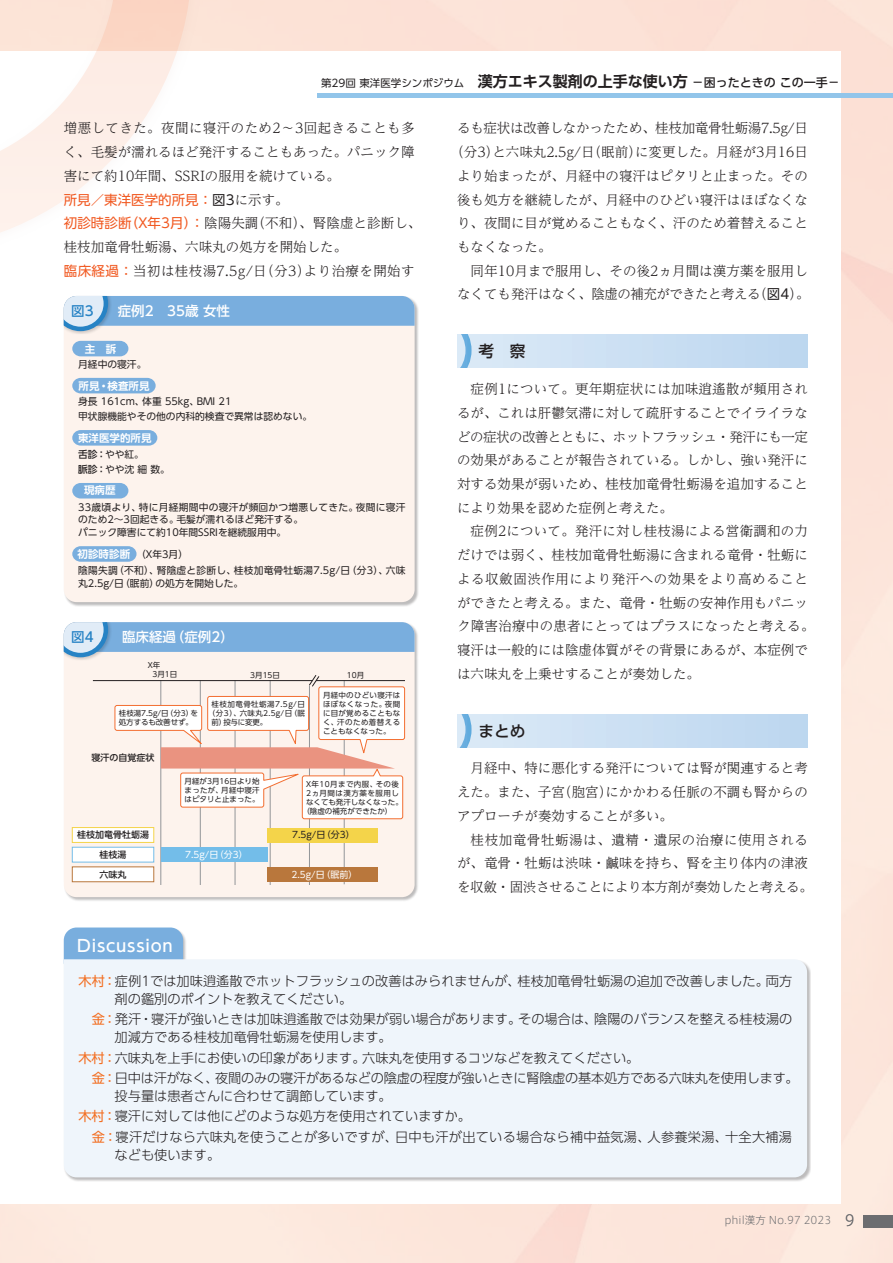
<style>
.page{position:relative;width:893px;height:1263px;background:#fff}
.page>*{position:absolute;margin:0;border:0;box-sizing:border-box;transform-origin:0 0}
.t1{font:500 16.5px "UD Shin Go Pr 6";letter-spacing:.05em;color:#fff}
.t2{font:500 15.75px "UD Shin Go Pr 6";color:#231f20}
.t3{font:300 13.5px/23.7px "UD Reimin Pr 6";color:#231f20;text-align:justify}
.t4{font:300 13.5px "UD Reimin Pr 6";letter-spacing:-.02em;color:#231f20}
.t5{font:300 13.5px "UD Reimin Pr 6";letter-spacing:-.04em;color:#231f20}
.t6{font:500 13.5px "UD Shin Go Pr 6";color:#fff}
.t7{font:13.5px "UD Shin Go Pr 6";color:#f15921}
.t8{font:500 13.5px "UD Shin Go Pr 6";color:#2783c5}
.t9{font:300 13.2px/18px "UD Shin Go Pr 6";color:#231f20}
.t10{font:300 13.2px/20.2px "UD Shin Go Pr 6";letter-spacing:-.02em;color:#231f20}
.t11{font:10.5px "UD Shin Go Pr 6";color:#231f20}
.t12{font:700 10.5px "UD Shin Go Pr 6 De";color:#fff}
.t13{font:300 10.5px "Axis Std";color:#6c6d70}
.t14{font:9.75px/15px "UD Shin Go Pr 6";color:#231f20}
.t15{font:9.75px/15.9px "UD Shin Go Pr 6";letter-spacing:.02em;color:#231f20}
.t16{font:500 9px/19.5px "UD Shin Go Pr 6";color:#231f20}
.t17{font:9px "UD Shin Go Pr 6";color:#fff}
.t18{font:9px "UD Shin Go Pr 6";color:#231f20}
.t19{font:7.5px/9px "UD Shin Go Pr 6";letter-spacing:.03em;color:#231f20;text-align:justify}
.t20{font:7.5px/9px "UD Shin Go Pr 6";letter-spacing:-.015em;color:#231f20}
.t21{font:7.5px "UD Shin Go Pr 6";letter-spacing:.06em;color:#231f20}
.t22{font:7.5px "UD Shin Go Pr 6";letter-spacing:.055em;color:#231f20}
.t23{font:7.5px "UD Shin Go Pr 6";letter-spacing:-.01em;color:#231f20}
.t24{font:7.5px "UD Shin Go Pr 6";letter-spacing:.065em;color:#231f20}
.t25{font:7.5px "UD Shin Go Pr 6";color:#231f20}
.s1{font-family:"UD Shin Go Pr 6 De";font-weight:700;font-size:15px}
.s2{font-weight:500;font-size:12px}
.s3{color:#231f20}
.s4{font-family:"UD Reimin Pr 6";font-weight:300;color:#231f20}
.s5{font-family:"UD Shin Go Pr 6";font-weight:400;color:#f15921}
.s6{font-weight:500}
.s7{font-family:"UD Shin Go Pr 6 De";font-weight:700;font-size:10.5px;color:#fff}
.s8{font-family:"UD Shin Go Pr 6";font-weight:400}
.s9{font-weight:400;color:#f36e21}
.s10{font-size:15px}
</style>
<div class="page">
<svg style="left:0;top:0;width:192px;height:233px"></svg>
<hr style="left:317px;top:94px;width:576px;height:4px;background:#92c5ea">
<div style="left:863px;top:1215px;width:30px;height:13px;background:#6c6d70"></div>
<div style="left:457px;top:335px;width:351px;height:33px;background:linear-gradient(to right,#dbe9f7,#bcd6ef)"></div>
<svg style="left:457px;top:335px;width:14px;height:33px"></svg>
<div style="left:457px;top:714px;width:351px;height:33px;background:linear-gradient(to right,#dbe9f7,#bcd6ef)"></div>
<svg style="left:457px;top:714px;width:14px;height:33px"></svg>
<div style="left:64px;top:927px;width:747px;height:255px;background:#231f20;opacity:.3"></div>
<div style="left:64px;top:927px;width:119px;height:32px;background:#79aede"></div>
<div style="left:64px;top:959px;width:743px;height:218px;background:#eff5fb"></div>
<div style="left:64px;top:296px;width:355px;height:310px;background:#231f20;opacity:.3"></div>
<div style="left:64px;top:296px;width:351px;height:306px;background:#fdf3ed;border-radius:13px"></div>
<img style="left:69px;top:331px;width:25px;height:3px">
<svg style="left:64px;top:296px;width:351px;height:35px"></svg>
<svg style="left:72px;top:341px;width:56px;height:15px"></svg>
<svg style="left:72px;top:378px;width:84px;height:15px"></svg>
<svg style="left:72px;top:430px;width:85px;height:16px"></svg>
<svg style="left:72px;top:483px;width:56px;height:15px"></svg>
<svg style="left:72px;top:546px;width:65px;height:16px"></svg>
<div style="left:64px;top:622px;width:355px;height:279px;background:#231f20;opacity:.3"></div>
<div style="left:64px;top:622px;width:351px;height:275px;background:#fdf3ed;border-radius:13px"></div>
<img style="left:69px;top:657px;width:25px;height:3px">
<svg style="left:64px;top:622px;width:351px;height:35px"></svg>
<hr style="left:200px;top:680px;width:1px;height:205px;background:#939598">
<hr style="left:235px;top:680px;width:1px;height:205px;background:#939598">
<hr style="left:270px;top:680px;width:1px;height:205px;background:#939598">
<hr style="left:309px;top:685px;width:1px;height:200px;background:#939598">
<hr style="left:344px;top:681px;width:1px;height:203px;background:#939598">
<div style="left:72px;top:827px;width:82px;height:15px;background:#fff"></div>
<div style="left:72px;top:827px;width:82px;height:16px;border:1px solid #f4d44a"></div>
<hr style="left:161px;top:680px;width:1px;height:205px;background:#939598">
<div style="left:161px;top:847px;width:106px;height:15px;background:#73bde9"></div>
<div style="left:72px;top:847px;width:82px;height:15px;background:#fff"></div>
<div style="left:72px;top:847px;width:82px;height:15px;border:1px solid #73bde9"></div>
<div style="left:72px;top:867px;width:82px;height:15px;background:#fff"></div>
<div style="left:72px;top:866px;width:82px;height:16px;border:1px solid #b9773c"></div>
<div style="left:267px;top:867px;width:111px;height:15px;background:#b9773c"></div>
<div style="left:267px;top:827px;width:111px;height:15px;background:#f4d44a"></div>
<hr style="left:93px;top:680px;width:219px;height:1px;background:#231f20">
<svg style="left:114px;top:675px;width:291px;height:144px"></svg>
<p class="t11" style="left:321px;top:75px;width:520px">第29回 東洋医学シンポジウム <span class="s1">漢方エキス製剤の上手な使い方</span> <span class="s2">－困ったときの この一手－</span></p>
<p class="t3" style="left:64px;top:116px;width:352px">増悪してきた。夜間に寝汗のため2～3回起きることも多く、毛髪が濡れるほど発汗することもあった。パニック障害にて約10年間、SSRIの服用を続けている。</p>
<p class="t7" style="left:64px;top:188px;width:226px">所見／東洋医学的所見：<span class="s3">図3</span><span class="s4">に示す。</span></p>
<p class="t3" style="left:64px;top:211px;width:359px;text-align:left"><span class="s5">初診時診断（X年3月）：</span>陰陽失調（不和）、腎陰虚と診断し、桂枝加竜骨牡蛎湯、六味丸の処方を開始した。<br><span class="s5">臨床経過：</span>当初は桂枝湯7.5g/日（分3）より治療を開始す</p>
<p class="t8" style="left:71px;top:299px;width:24px">図3</p>
<p class="t6" style="left:118px;top:300px;width:114px">症例2　35歳 女性</p>
<p class="t12" style="left:85px;top:340px;width:33px">主　訴</p>
<p class="t14" style="left:78px;top:357px;width:70px">月経中の寝汗。</p>
<p class="t12" style="left:79px;top:377px;width:72px">所見・検査所見</p>
<p class="t14" style="left:78px;top:394px;width:235px">身長 161cm、体重 55kg、BMI 21<br>甲状腺機能やその他の内科的検査で異常は認めない。</p>
<p class="t12" style="left:78px;top:429px;width:75px">東洋医学的所見</p>
<p class="t14" style="left:78px;top:446px;width:93px"><span class="s6">舌診：</span>やや紅。<br><span class="s6">脈診：</span>やや沈 細 数。</p>
<p class="t12" style="left:84px;top:482px;width:33px">現病歴</p>
<p class="t14" style="left:78px;top:500px;width:329px;line-height:12.8px">33歳頃より、特に月経期間中の寝汗が頻回かつ増悪してきた。夜間に寝汗のため2～3回起きる。毛髪が濡れるほど発汗する。<br>パニック障害にて約10年間SSRIを継続服用中。</p>
<p class="t15" style="left:78px;top:546px;width:329px"><span class="s7">初診時診断</span> （X年3月）<br>陰陽失調（不和）、腎陰虚と診断し、桂枝加竜骨牡蛎湯7.5g/日（分3）、六味</p>
<p class="t14" style="left:78px;top:575px;width:167px">丸2.5g/日（眠前）の処方を開始した。</p>
<p class="t8" style="left:71px;top:626px;width:24px">図4</p>
<p class="t6" style="left:122px;top:626px;width:113px">臨床経過（症例2）</p>
<p class="t19" style="left:152px;top:670px;width:26px">3月1日</p>
<p class="t19" style="left:347px;top:670px;width:19px">10月</p>
<p class="t19" style="left:148px;top:660px;width:14px">X年</p>
<p class="t19" style="left:250px;top:670px;width:31px">3月15日</p>
<p class="t20" style="left:119px;top:709px;width:81px">桂枝湯7.5g/日（分3）を処方するも改善せず。</p>
<p class="t16" style="left:92px;top:748px;width:64px">寝汗の自覚症状</p>
<p class="t21" style="left:212px;top:698px;width:95px">桂枝加竜骨牡蛎湯7.5g/日</p>
<p class="t19" style="left:208px;top:709px;width:99px">（分3）、六味丸2.5g/日（眠</p>
<p class="t19" style="left:212px;top:718px;width:57px">前）投与に変更。</p>
<p class="t19" style="left:323px;top:690px;width:79px">月経中のひどい寝汗はほぼなくなった。夜間に目が覚めることもなく、汗のため着替えることもなくなった。</p>
<p class="t16" style="left:77px;top:825px;width:73px">桂枝加竜骨牡蛎湯</p>
<p class="t16" style="left:100px;top:845px;width:28px">桂枝湯六味丸</p>
<p class="t19" style="left:185px;top:776px;width:77px">月経が3月16日より始まったが、月経中寝汗はピタリと止まった。</p>
<p class="t22" style="left:306px;top:778px;width:94px">X年10月まで内服、その後</p>
<p class="t24" style="left:306px;top:787px;width:94px">2ヵ月間は漢方薬を服用し</p>
<p class="t23" style="left:306px;top:796px;width:98px">なくても発汗しなくなった。</p>
<p class="t25" style="left:302px;top:805px;width:92px">（陰虚の補充ができたか）</p>
<p class="t17" style="left:185px;top:848px;width:64px">7.5g/日（分3）</p>
<p class="t18" style="left:292px;top:827px;width:64px">7.5g/日（分3）</p>
<p class="t17" style="left:292px;top:867px;width:67px">2.5g/日（眠前）</p>
<p class="t4" style="left:457px;top:117px;width:352px">るも症状は改善しなかったため、桂枝加竜骨牡蛎湯7.5g/日</p>
<p class="t3" style="left:450px;top:140px;width:359px">（分3）と六味丸2.5g/日（眠前）に変更した。月経が3月16日</p>
<p class="t3" style="left:457px;top:163px;width:352px">より始まったが、月経中の寝汗はピタリと止まった。その</p>
<p class="t3" style="left:457px;top:187px;width:352px">後も処方を継続したが、月経中のひどい寝汗はほぼなくな</p>
<p class="t3" style="left:457px;top:211px;width:352px">り、夜間に目が覚めることもなく、汗のため着替えること</p>
<p class="t3" style="left:457px;top:235px;width:96px">もなくなった。</p>
<p class="t3" style="left:471px;top:258px;width:339px">同年10月まで服用し、その後2ヵ月間は漢方薬を服用し</p>
<p class="t5" style="left:457px;top:283px;width:354px">なくても発汗はなく、陰虚の補充ができたと考える（<span class="s8">図4</span>）。</p>
<p class="t2" style="left:478px;top:339px;width:49px">考　察</p>
<p class="t3" style="left:457px;top:377px;width:352px;text-indent:14px">症例1について。更年期症状には加味逍遙散が頻用されるが、これは肝鬱気滞に対して疏肝することでイライラなどの症状の改善とともに、ホットフラッシュ・発汗にも一定の効果があることが報告されている。しかし、強い発汗に対する効果が弱いため、桂枝加竜骨牡蛎湯を追加することにより効果を認めた症例と考えた。</p>
<p class="t3" style="left:457px;top:519px;width:359px;text-align:left;text-indent:14px">症例2について。発汗に対し桂枝湯による営衛調和の力だけでは弱く、桂枝加竜骨牡蛎湯に含まれる竜骨・牡蛎による収斂固渋作用により発汗への効果をより高めることができたと考える。また、竜骨・牡蛎の安神作用もパニック障害治療中の患者にとってはプラスになったと考える。寝汗は一般的には陰虚体質がその背景にあるが、本症例では六味丸を上乗せすることが奏効した。</p>
<p class="t2" style="left:478px;top:718px;width:49px">まとめ</p>
<p class="t3" style="left:457px;top:756px;width:352px;text-indent:14px">月経中、特に悪化する発汗については腎が関連すると考えた。また、子宮（胞宮）にかかわる任脈の不調も腎からのアプローチが奏効することが多い。</p>
<p class="t3" style="left:457px;top:827px;width:357px;text-align:left;text-indent:14px">桂枝加竜骨牡蛎湯は、遺精・遺尿の治療に使用されるが、竜骨・牡蛎は渋味・鹹味を持ち、腎を主り体内の津液を収斂・固渋させることにより本方剤が奏効したと考える。</p>
<p class="t1" style="left:77px;top:932px;width:97px">Discussion</p>
<p class="t9" style="left:115px;top:972px;width:679px;text-indent:-36px"><span class="s9">木村：</span>症例1では加味逍遙散でホットフラッシュの改善はみられませんが、桂枝加竜骨牡蛎湯の追加で改善しました。両方剤の鑑別のポイントを教えてください。</p>
<p class="t9" style="left:115px;top:1010px;width:679px;text-indent:-36px"><span class="s9">　金：</span>発汗・寝汗が強いときは加味逍遙散では効果が弱い場合があります。その場合は、陰陽のバランスを整える桂枝湯の加減方である桂枝加竜骨牡蛎湯を使用します。</p>
<p class="t10" style="left:78px;top:1047px;width:722px"><span class="s9">木村：</span>六味丸を上手にお使いの印象があります。六味丸を使用するコツなどを教えてください。<br><span class="s9">　金：</span>日中は汗がなく、夜間のみの寝汗があるなどの陰虚の程度が強いときに腎陰虚の基本処方である六味丸を使用します。</p>
<p class="t9" style="left:78px;top:1085px;width:715px;line-height:20.2px;text-indent:36px">投与量は患者さんに合わせて調節しています。<br><span class="s9">木村：</span>寝汗に対しては他にどのような処方を使用されていますか。<br><span class="s9">　金：</span>寝汗だけなら六味丸を使うことが多いですが、日中も汗が出ている場合なら補中益気湯、人参養栄湯、十全大補湯</p>
<p class="t9" style="left:115px;top:1145px;width:107px">なども使います。</p>
<p class="t13" style="left:724px;top:1213px;width:132px">phil漢方 No.97 2023 <span class="s10">9</span></p>
</div>
